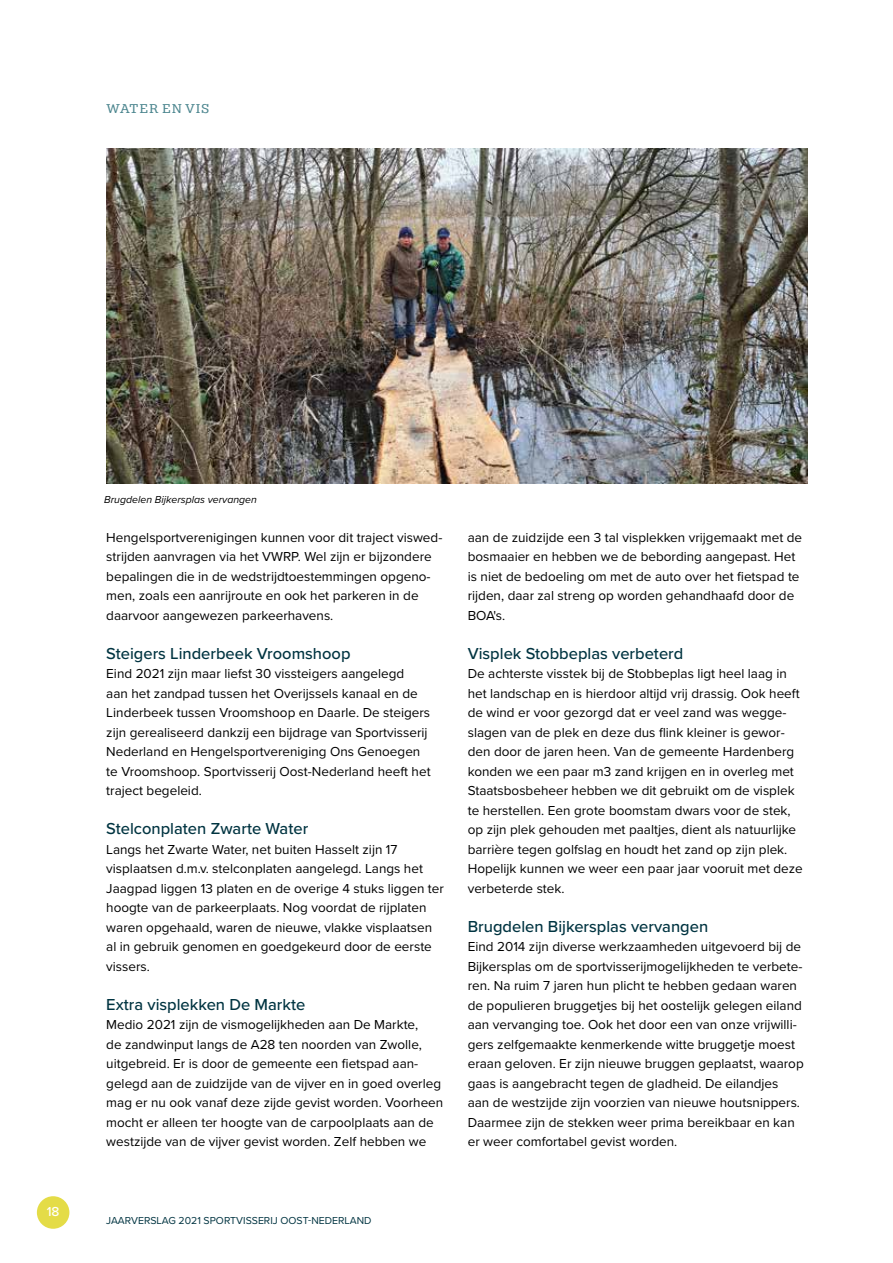
<style>
.page{position:relative;width:893px;height:1263px;background:#fff}
.page>*{position:absolute;margin:0;border:0;box-sizing:border-box;transform-origin:0 0}
.t1{font:500 16.5px "Proxima Nova";color:#003441}
.t2{font:13.5px/19.5px "Proxima Nova";color:#000}
.t3{font:13.5px "Gelo";letter-spacing:.07em;color:#4b858e}
.t4{font:500 13.5px "Proxima Nova";color:#fff}
.t5{font:10.5px "Proxima Nova";color:#003441}
.t6{font:italic 10.5px "Proxima Nova";color:#000}
</style>
<div class="page">
<div style="left:37px;top:1196px;width:32px;height:33px;background:#e4dc47;border-radius:50%"></div>
<img style="left:106px;top:148px;width:702px;height:335px">
<p class="t3" style="left:106px;top:100px;width:105px">WATER EN VIS</p>
<p class="t4" style="left:47px;top:1201px;width:14px">18</p>
<p class="t6" style="left:104px;top:491px;width:154px">Brugdelen Bijkersplas vervangen</p>
<p class="t2" style="left:106px;top:527px;width:338px">Hengelsportverenigingen kunnen voor dit traject viswed&shy;strijden aanvragen via het VWRP. Wel zijn er bijzondere bepalingen die in de wedstrijdtoestemmingen opgeno&shy;men, zoals een aanrijroute en ook het parkeren in de daarvoor aangewezen parkeerhavens.</p>
<p class="t1" style="left:106px;top:641px;width:246px">Steigers Linderbeek Vroomshoop</p>
<p class="t2" style="left:106px;top:663px;width:326px">Eind 2021 zijn maar liefst 30 vissteigers aangelegd<br>aan het zandpad tussen het Overijssels kanaal en de Linderbeek tussen Vroomshoop en Daarle. De steigers zijn gerealiseerd dankzij een bijdrage van Sportvisserij Nederland en Hengelsportvereniging Ons Genoegen te Vroomshoop. Sportvisserij Oost-Nederland heeft het traject begeleid.</p>
<p class="t1" style="left:106px;top:816px;width:203px">Stelconplaten Zwarte Water</p>
<p class="t2" style="left:106px;top:839px;width:339px">Langs het Zwarte Water, net buiten Hasselt zijn 17 visplaatsen d.m.v. stelconplaten aangelegd. Langs het Jaagpad liggen 13 platen en de overige 4 stuks liggen ter hoogte van de parkeerplaats. Nog voordat de rijplaten waren opgehaald, waren de nieuwe, vlakke visplaatsen al in gebruik genomen en goedgekeurd door de eerste vissers.</p>
<p class="t1" style="left:106px;top:992px;width:200px">Extra visplekken De Markte</p>
<p class="t2" style="left:106px;top:1014px;width:338px">Medio 2021 zijn de vismogelijkheden aan De Markte,<br>de zandwinput langs de A28 ten noorden van Zwolle, uitgebreid. Er is door de gemeente een fietspad aan&shy;gelegd aan de zuidzijde van de vijver en in goed overleg mag er nu ook vanaf deze zijde gevist worden. Voorheen mocht er alleen ter hoogte van de carpoolplaats aan de westzijde van de vijver gevist worden. Zelf hebben we</p>
<p class="t2" style="left:468px;top:527px;width:336px">aan de zuidzijde een 3 tal visplekken vrijgemaakt met de bosmaaier en hebben we de bebording aangepast. Het is niet de bedoeling om met de auto over het fietspad te rijden, daar zal streng op worden gehandhaafd door de BOA's.</p>
<p class="t1" style="left:468px;top:641px;width:217px">Visplek Stobbeplas verbeterd</p>
<p class="t2" style="left:468px;top:663px;width:337px">De achterste visstek bij de Stobbeplas ligt heel laag in het landschap en is hierdoor altijd vrij drassig. Ook heeft de wind er voor gezorgd dat er veel zand was wegge&shy;slagen van de plek en deze dus flink kleiner is gewor&shy;den door de jaren heen. Van de gemeente Hardenberg konden we een paar m3 zand krijgen en in overleg met Staatsbosbeheer hebben we dit gebruikt om de visplek te herstellen. Een grote boomstam dwars voor de stek, op zijn plek gehouden met paaltjes, dient als natuurlijke barrière tegen golfslag en houdt het zand op zijn plek.<br>Hopelijk kunnen we weer een paar jaar vooruit met deze verbeterde stek.</p>
<p class="t1" style="left:468px;top:914px;width:242px">Brugdelen Bijkersplas vervangen</p>
<p class="t2" style="left:468px;top:936px;width:337px">Eind 2014 zijn diverse werkzaamheden uitgevoerd bij de Bijkersplas om de sportvisserijmogelijkheden te verbete&shy;ren. Na ruim 7 jaren hun plicht te hebben gedaan waren de populieren bruggetjes bij het oostelijk gelegen eiland aan vervanging toe. Ook het door een van onze vrijwilli&shy;gers zelfgemaakte kenmerkende witte bruggetje moest eraan geloven. Er zijn nieuwe bruggen geplaatst, waarop gaas is aangebracht tegen de gladheid. De eilandjes<br>aan de westzijde zijn voorzien van nieuwe houtsnippers.<br>Daarmee zijn de stekken weer prima bereikbaar en kan er weer comfortabel gevist worden.</p>
<p class="t5" style="left:106px;top:1213px;width:267px">JAARVERSLAG 2021 SPORTVISSERIJ OOST-NEDERLAND</p>
</div>
